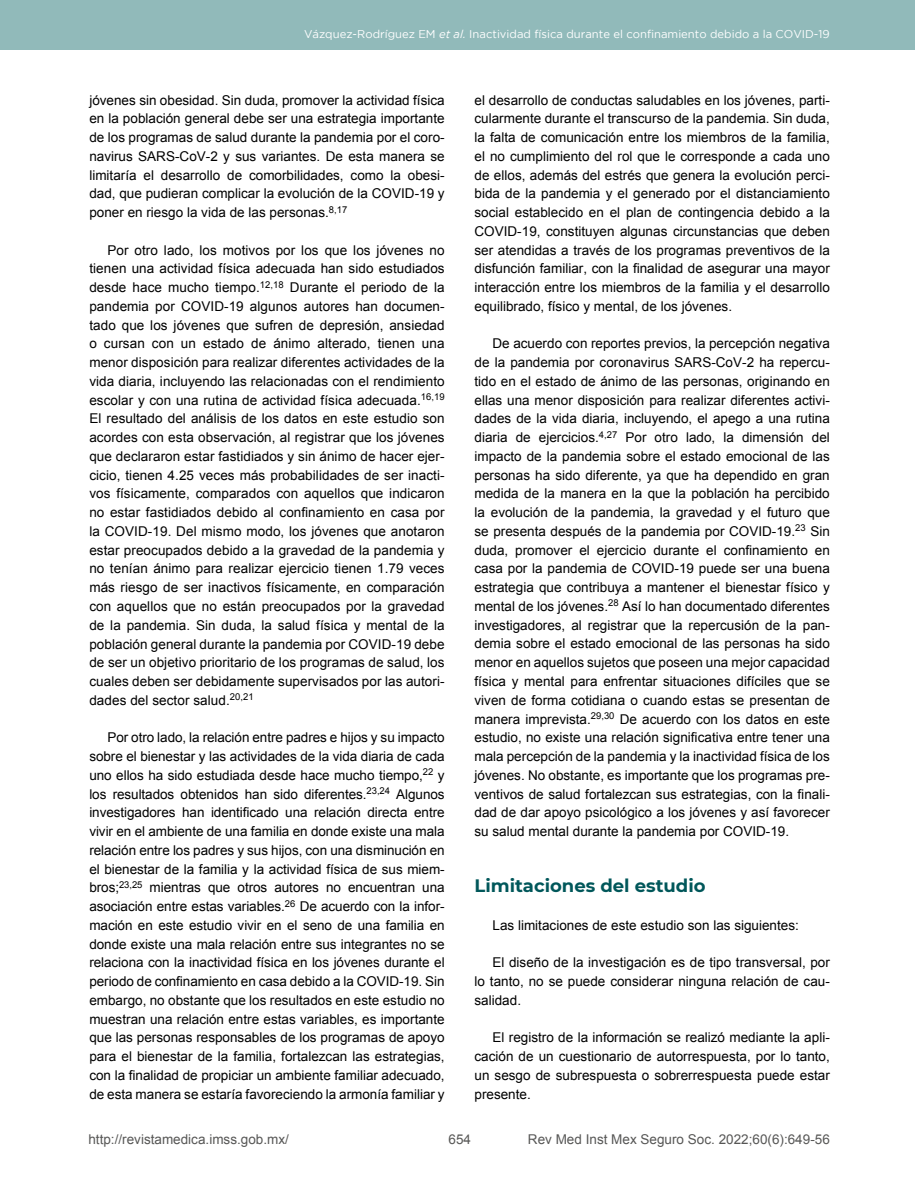
<style>
.page{position:relative;width:915px;height:1191px;background:#fff}
.page>*{position:absolute;margin:0;border:0;box-sizing:border-box;transform-origin:0 0}
.t1{font:700 18px "Montserrat";color:#01575a}
.t2{font:13.5px/18.8px "Arial";color:#000;text-align:justify}
.t3{font:13.5px "Arial";color:#575756}
.t4{font:11.25px "Gotham";color:#fff}
.s1{font-style:italic}
</style>
<div class="page">
<div style="left:0;top:0;width:914px;height:50px;background:#91baba"></div>
<p class="t4" style="left:304px;top:28px;width:527px">Vázquez-Rodríguez EM <span class="s1">et al.</span> Inactividad física durante el confinamiento debido a la COVID-19</p>
<p class="t2" style="left:89px;top:91px;width:357px">jóvenes sin obesidad. Sin duda, promover la actividad física en la población general debe ser una estrategia importante de los programas de salud durante la pandemia por el coro&shy;navirus SARS-CoV-2 y sus variantes. De esta manera se limitaría el desarrollo de comorbilidades, como la obesi&shy;dad, que pudieran complicar la evolución de la COVID-19 y poner en riesgo la vida de las personas.<sup>8,17</sup></p>
<p class="t2" style="left:89px;top:241px;width:357px;text-indent:18px">Por otro lado, los motivos por los que los jóvenes no tienen una actividad física adecuada han sido estudiados desde hace mucho tiempo.<sup>12,18</sup> Durante el periodo de la pandemia por COVID-19 algunos autores han documen&shy;tado que los jóvenes que sufren de depresión, ansiedad o cursan con un estado de ánimo alterado, tienen una menor disposición para realizar diferentes actividades de la vida diaria, incluyendo las relacionadas con el rendimiento escolar y con una rutina de actividad física adecuada.<sup>16,19<br></sup>El resultado del análisis de los datos en este estudio son acordes con esta observación, al registrar que los jóvenes que declararon estar fastidiados y sin ánimo de hacer ejer&shy;cicio, tienen 4.25 veces más probabilidades de ser inacti&shy;vos físicamente, comparados con aquellos que indicaron no estar fastidiados debido al confinamiento en casa por la COVID-19. Del mismo modo, los jóvenes que anotaron estar preocupados debido a la gravedad de la pandemia y no tenían ánimo para realizar ejercicio tienen 1.79 veces más riesgo de ser inactivos físicamente, en comparación con aquellos que no están preocupados por la gravedad de la pandemia. Sin duda, la salud física y mental de la población general durante la pandemia por COVID-19 debe de ser un objetivo prioritario de los programas de salud, los cuales deben ser debidamente supervisados por las autori&shy;dades del sector salud.<sup>20,21</sup></p>
<p class="t2" style="left:89px;top:728px;width:357px;text-indent:18px">Por otro lado, la relación entre padres e hijos y su impacto sobre el bienestar y las actividades de la vida diaria de cada uno ellos ha sido estudiada desde hace mucho tiempo,<sup>22</sup> y los resultados obtenidos han sido diferentes.<sup>23,24</sup> Algunos investigadores han identificado una relación directa entre vivir en el ambiente de una familia en donde existe una mala relación entre los padres y sus hijos, con una disminución en el bienestar de la familia y la actividad física de sus miem&shy;bros;<sup>23,25</sup> mientras que otros autores no encuentran una asociación entre estas variables.<sup>26</sup> De acuerdo con la infor&shy;mación en este estudio vivir en el seno de una familia en donde existe una mala relación entre sus integrantes no se relaciona con la inactividad física en los jóvenes durante el periodo de confinamiento en casa debido a la COVID-19. Sin embargo, no obstante que los resultados en este estudio no muestran una relación entre estas variables, es importante que las personas responsables de los programas de apoyo para el bienestar de la familia, fortalezcan las estrategias, con la finalidad de propiciar un ambiente familiar adecuado, de esta manera se estaría favoreciendo la armonía familiar y</p>
<p class="t2" style="left:474px;top:91px;width:357px">el desarrollo de conductas saludables en los jóvenes, parti&shy;cularmente durante el transcurso de la pandemia. Sin duda, la falta de comunicación entre los miembros de la familia, el no cumplimiento del rol que le corresponde a cada uno de ellos, además del estrés que genera la evolución perci&shy;bida de la pandemia y el generado por el distanciamiento social establecido en el plan de contingencia debido a la COVID-19, constituyen algunas circunstancias que deben ser atendidas a través de los programas preventivos de la disfunción familiar, con la finalidad de asegurar una mayor interacción entre los miembros de la familia y el desarrollo equilibrado, físico y mental, de los jóvenes.</p>
<p class="t2" style="left:474px;top:334px;width:357px;text-indent:18px">De acuerdo con reportes previos, la percepción negativa de la pandemia por coronavirus SARS-CoV-2 ha repercu&shy;tido en el estado de ánimo de las personas, originando en ellas una menor disposición para realizar diferentes activi&shy;dades de la vida diaria, incluyendo, el apego a una rutina diaria de ejercicios.<sup>4,27</sup> Por otro lado, la dimensión del impacto de la pandemia sobre el estado emocional de las personas ha sido diferente, ya que ha dependido en gran medida de la manera en la que la población ha percibido la evolución de la pandemia, la gravedad y el futuro que se presenta después de la pandemia por COVID-19.<sup>23</sup> Sin duda, promover el ejercicio durante el confinamiento en casa por la pandemia de COVID-19 puede ser una buena estrategia que contribuya a mantener el bienestar físico y mental de los jóvenes.<sup>28</sup> Así lo han documentado diferentes investigadores, al registrar que la repercusión de la pan&shy;demia sobre el estado emocional de las personas ha sido menor en aquellos sujetos que poseen una mejor capacidad física y mental para enfrentar situaciones difíciles que se viven de forma cotidiana o cuando estas se presentan de manera imprevista.<sup>29,30</sup> De acuerdo con los datos en este estudio, no existe una relación significativa entre tener una mala percepción de la pandemia y la inactividad física de los jóvenes. No obstante, es importante que los programas pre&shy;ventivos de salud fortalezcan sus estrategias, con la finali&shy;dad de dar apoyo psicológico a los jóvenes y así favorecer su salud mental durante la pandemia por COVID-19.</p>
<h1 class="t1" style="left:474px;top:873px;width:232px">Limitaciones del estudio</h1>
<p class="t2" style="left:492px;top:916px;width:308px">Las limitaciones de este estudio son las siguientes:</p>
<p class="t2" style="left:474px;top:953px;width:357px;text-indent:18px">El diseño de la investigación es de tipo transversal, por lo tanto, no se puede considerar ninguna relación de cau&shy;salidad.</p>
<p class="t2" style="left:474px;top:1028px;width:357px;text-indent:18px">El registro de la información se realizó mediante la apli&shy;cación de un cuestionario de autorrespuesta, por lo tanto, un sesgo de subrespuesta o sobrerrespuesta puede estar presente.</p>
<p class="t3" style="left:88px;top:1130px;width:202px">http://revistamedica.imss.gob.mx/</p>
<p class="t3" style="left:527px;top:1130px;width:303px">Rev Med Inst Mex Seguro Soc. 2022;60(6):649-56</p>
<p class="t3" style="left:448px;top:1130px;width:24px">654</p>
</div>
